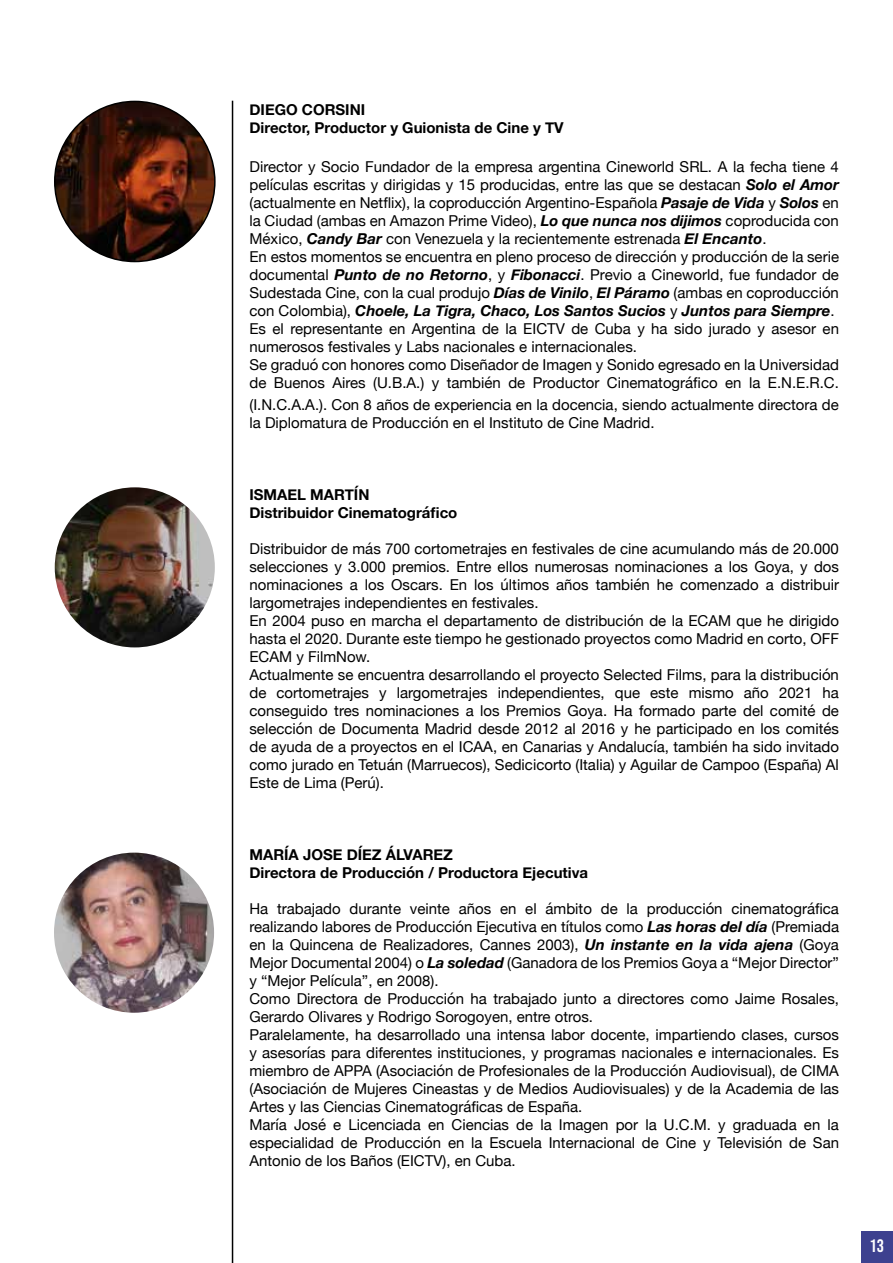
<style>
.page{position:relative;width:893px;height:1263px;background:#fff}
.page>*{position:absolute;margin:0;border:0;box-sizing:border-box;transform-origin:0 0}
.t1{font:18px "Bebas Neue";color:#fff}
.t2{font:15px/18px "Helvetica Neue";color:#000}
.t3{font:700 15px/18px "Helvetica Neue";color:#000}
.s1{font-weight:700;font-style:italic}
</style>
<div class="page">
<hr style="left:0;top:1231px;width:1px;height:31px;background:#3d418f">
<div style="left:861px;top:1231px;width:32px;height:31px;background:#3d418f"></div>
<img style="left:55px;top:101px;width:160px;height:160px;border-radius:80px">
<img style="left:55px;top:487px;width:160px;height:160px;border-radius:80px">
<hr style="left:232px;top:101px;width:1px;height:1162px;background:#000">
<img style="left:54px;top:853px;width:160px;height:160px;border-radius:80px">
<p class="t3" style="left:249px;top:101px;width:316px">DIEGO CORSINI<br>Director, Productor y Guionista de Cine y TV</p>
<p class="t2" style="left:249px;top:159px;width:591px">Director y Socio Fundador de la empresa argentina Cineworld SRL. A la fecha tiene 4 películas escritas y dirigidas y 15 producidas, entre las que se destacan <span class="s1">Solo el Amor </span>(actualmente en Netflix), la coproducción Argentino-Española <span class="s1">Pasaje de Vida</span> y <span class="s1">Solos</span> en la Ciudad (ambas en Amazon Prime Video), <span class="s1">Lo que nunca nos dijimos</span> coproducida con México, <span class="s1">Candy Bar</span> con Venezuela y la recientemente estrenada <span class="s1">El Encanto</span>.<br>En estos momentos se encuentra en pleno proceso de dirección y producción de la serie documental <span class="s1">Punto de no Retorno</span>, y <span class="s1">Fibonacci</span>. Previo a Cineworld, fue fundador de Sudestada Cine, con la cual produjo <span class="s1">Días de Vinilo</span>, <span class="s1">El Páramo</span> (ambas en coproducción con Colombia), <span class="s1">Choele, La Tigra, Chaco, Los Santos Sucios</span> y <span class="s1">Juntos para Siempre</span>.<br>Es el representante en Argentina de la EICTV de Cuba y ha sido jurado y asesor en numerosos festivales y Labs nacionales e internacionales.<br>Se graduó con honores como Diseñador de Imagen y Sonido egresado en la Universidad de Buenos Aires (U.B.A.) y también de Productor Cinematográfico en la E.N.E.R.C.</p>
<p class="t2" style="left:249px;top:396px;width:591px">(I.N.C.A.A.). Con 8 años de experiencia en la docencia, siendo actualmente directora de la Diplomatura de Producción en el Instituto de Cine Madrid.</p>
<p class="t3" style="left:249px;top:486px;width:209px">ISMAEL MARTÍN<br>Distribuidor Cinematográfico</p>
<p class="t2" style="left:249px;top:540px;width:591px">Distribuidor de más 700 cortometrajes en festivales de cine acumulando más de 20.000 selecciones y 3.000 premios. Entre ellos numerosas nominaciones a los Goya, y dos nominaciones a los Oscars. En los últimos años también he comenzado a distribuir largometrajes independientes en festivales.<br>En 2004 puso en marcha el departamento de distribución de la ECAM que he dirigido hasta el 2020. Durante este tiempo he gestionado proyectos como Madrid en corto, OFF ECAM y FilmNow.<br>Actualmente se encuentra desarrollando el proyecto Selected Films, para la distribución de cortometrajes y largometrajes independientes, que este mismo año 2021 ha conseguido tres nominaciones a los Premios Goya. Ha formado parte del comité de selección de Documenta Madrid desde 2012 al 2016 y he participado en los comités de ayuda de a proyectos en el ICAA, en Canarias y Andalucía, también ha sido invitado como jurado en Tetuán (Marruecos), Sedicicorto (Italia) y Aguilar de Campoo (España) Al Este de Lima (Perú).</p>
<p class="t3" style="left:249px;top:846px;width:340px">MARÍA JOSE DÍEZ ÁLVAREZ<br>Directora de Producción / Productora Ejecutiva</p>
<p class="t2" style="left:249px;top:900px;width:591px">Ha trabajado durante veinte años en el ámbito de la producción cinematográfica realizando labores de Producción Ejecutiva en títulos como <span class="s1">Las horas del día</span> (Premiada en la Quincena de Realizadores, Cannes 2003), <span class="s1">Un instante en la vida ajena</span> (Goya Mejor Documental 2004) o <span class="s1">La soledad</span> (Ganadora de los Premios Goya a “Mejor Director” y “Mejor Película”, en 2008).<br>Como Directora de Producción ha trabajado junto a directores como Jaime Rosales, Gerardo Olivares y Rodrigo Sorogoyen, entre otros.<br>Paralelamente, ha desarrollado una intensa labor docente, impartiendo clases, cursos y asesorías para diferentes instituciones, y programas nacionales e internacionales. Es miembro de APPA (Asociación de Profesionales de la Producción Audiovisual), de CIMA (Asociación de Mujeres Cineastas y de Medios Audiovisuales) y de la Academia de las Artes y las Ciencias Cinematográficas de España.<br>María José e Licenciada en Ciencias de la Imagen por la U.C.M. y graduada en la especialidad de Producción en la Escuela Internacional de Cine y Televisión de San Antonio de los Baños (EICTV), en Cuba.</p>
<p class="t1" style="left:869px;top:1235px;width:16px">13</p>
</div>
